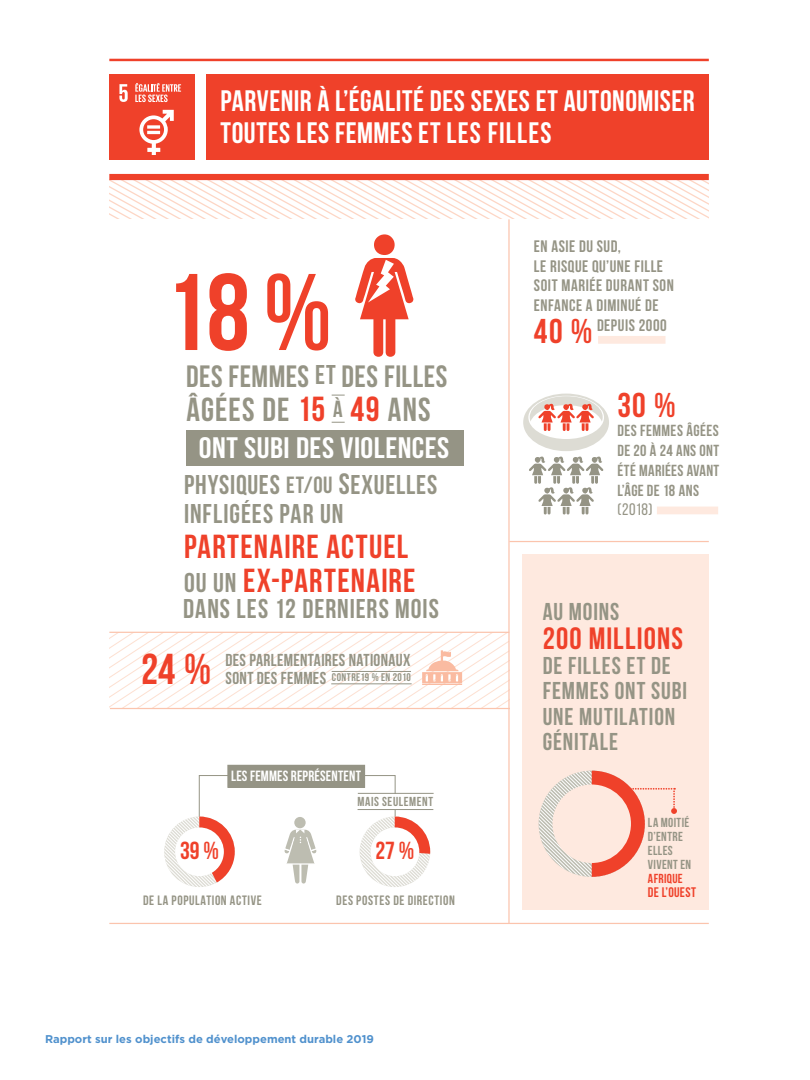
<style>
.page{position:relative;width:810px;height:1080px;background:#fff}
.page>*{position:absolute;margin:0;border:0;box-sizing:border-box;transform-origin:0 0}
.t1{font:700 108.62px "Bebas Neue";color:#ef412a}
.t2{font:700 43.25px "Bebas Neue";color:#ef412a}
.t3{font:700 34.38px "Bebas Neue";color:#ef412a}
.t4{font:700 33.25px/33.5px "Bebas Neue";letter-spacing:.04em;color:#ef412a}
.t5{font:700 33.25px "Bebas Neue";letter-spacing:.035em;color:#959485}
.t6{font:700 30.88px "Bebas Neue";letter-spacing:.02em;color:#959485}
.t7{font:700 30.88px "Bebas Neue";letter-spacing:.035em;color:#ef412a}
.t8{font:700 29.62px/32px "Bebas Neue";letter-spacing:.02em;color:#fff}
.t9{font:700 29.62px "Bebas Neue";letter-spacing:.02em;color:#fff;scale:1.09 1}
.t10{font:700 27.12px/29.4px "Bebas Neue";letter-spacing:.035em;color:#959485}
.t11{font:700 24.62px "Bebas Neue";color:#ef412a}
.t12{font:700 24.38px/25.2px "Bebas Neue";letter-spacing:.035em;color:#959485}
.t13{font:700 17.25px "Bebas Neue";letter-spacing:.02em;color:#959485}
.t14{font:700 16.62px/19.8px "Bebas Neue";letter-spacing:.03em;color:#959485}
.t15{font:16.62px "Bebas Neue";color:#959485}
.t16{font:700 16px/19.8px "Bebas Neue";letter-spacing:.025em;color:#959485;text-align:justify}
.t17{font:700 14.75px "Bebas Neue";letter-spacing:.01em;color:#fff}
.t18{font:700 13.88px "Bebas Neue";letter-spacing:.02em;color:#ef412a}
.t19{font:700 13.62px "Bebas Neue";letter-spacing:.045em;color:#959485}
.t20{font:700 13.12px/13.9px "Bebas Neue";letter-spacing:.03em;color:#959485}
.t21{font:700 13.12px "Bebas Neue";letter-spacing:.025em;color:#ef412a}
.t22{font:700 13px "Bebas Neue";letter-spacing:.045em;color:#959485}
.t23{font:700 11.25px "Gotham";color:#5091cd}
.t24{font:700 11.12px "Bebas Neue";letter-spacing:.04em;color:#959485}
.s1{font-size:27.12px}
.s2{font-size:34.75px;color:#ef412a}
.s3{font-size:23.38px}
.s4{font-size:29.38px}
.s5{font-size:27.12px;color:#959485}
.s6{font-size:17.25px}
.s7{font-size:34.38px;color:#ef412a}
</style>
<div class="page">
<div style="left:228px;top:765px;width:137px;height:22px;background:#959485"></div>
<div style="left:227px;top:765px;width:138px;height:23px;border:1px solid #959485"></div>
<svg style="left:164px;top:775px;width:72px;height:112px"></svg>
<svg style="left:359px;top:775px;width:71px;height:112px"></svg>
<div style="left:370px;top:794px;width:49px;height:15px;background:#fff"></div>
<div style="left:354px;top:797px;width:82px;height:12px;background:#fff"></div>
<svg style="left:284px;top:830px;width:33px;height:54px"></svg>
<div style="left:294px;top:817px;width:12px;height:11px;background:#bdbdb1;border-radius:50%"></div>
<hr style="left:358px;top:793px;width:76px;height:1px;background:#959485">
<hr style="left:358px;top:809px;width:75px;height:1px;background:#959485">
<hr style="left:287px;top:863px;width:28px;height:2px;background:#fff">
<svg style="left:110px;top:633px;width:398px;height:75px"></svg>
<div style="left:523px;top:554px;width:186px;height:355px;background:#fee9df"></div>
<div style="left:598px;top:336px;width:68px;height:8px;background:#fee9df"></div>
<div style="left:657px;top:507px;width:61px;height:7px;background:#fee9df"></div>
<svg style="left:523px;top:394px;width:86px;height:121px"></svg>
<svg style="left:539px;top:771px;width:138px;height:106px"></svg>
<svg style="left:332px;top:422px;width:13px;height:1px"></svg>
<svg style="left:355px;top:234px;width:58px;height:123px"></svg>
<svg style="left:109px;top:180px;width:600px;height:38px"></svg>
<div style="left:109px;top:174px;width:600px;height:6px;background:#ef412a"></div>
<hr style="left:109px;top:59px;width:600px;height:2px;background:#ef412a">
<div style="left:207px;top:74px;width:502px;height:86px;background:#ef412a"></div>
<div style="left:109px;top:74px;width:86px;height:86px;background:#ef412a"></div>
<hr style="left:109px;top:923px;width:600px;height:1px;background:#fbc4ad">
<hr style="left:509px;top:541px;width:200px;height:1px;background:#fbc4ad">
<hr style="left:508px;top:219px;width:2px;height:704px;background:#fbc4ad">
<hr style="left:110px;top:708px;width:400px;height:1px;background:#fbc4ad">
<hr style="left:109px;top:632px;width:400px;height:1px;background:#fbc4ad">
<svg style="left:139px;top:110px;width:35px;height:45px"></svg>
<svg style="left:119px;top:84px;width:9px;height:18px"></svg>
<svg style="left:135px;top:83px;width:46px;height:19px"></svg>
<div style="left:186px;top:430px;width:278px;height:35px;background:#959485"></div>
<svg style="left:332px;top:395px;width:13px;height:1px"></svg>
<h3 class="t8" style="left:220px;top:84px;width:476px">PARVENIR À L’ÉGALITÉ DES SEXES ET AUTONOMISER<br>TOUTES LES FEMMES ET LES FILLES</h3>
<h1 class="t1" style="left:164px;top:253px;width:169px">18%</h1>
<h3 class="t6" style="left:186px;top:359px;width:263px">DES FEMMES <span class="s1">ET</span> DES FILLES</h3>
<h3 class="t5" style="left:186px;top:391px;width:246px">ÂGÉES DE <span class="s2">15</span> <span class="s3">À</span> <span class="s2">49</span> ANS</h3>
<h3 class="t9" style="left:199px;top:431px;width:231px">ONT SUBI DES VIOLENCES</h3>
<h3 class="t10" style="left:184px;top:470px;width:255px">PHYSIQUES <span class="s3">ET/OU</span> <span class="s4">S</span>EXUELLES<br>INFLIGÉES PAR UN</h3>
<h3 class="t4" style="left:184px;top:529px;width:233px">PARTENAIRE ACTUEL<br><span class="s5">OU UN</span> EX-PARTENAIRE</h3>
<h3 class="t10" style="left:183px;top:594px;width:257px">DANS LES 12 DERNIERS MOIS</h3>
<h2 class="t2" style="left:141px;top:645px;width:71px">24%</h2>
<p class="t13" style="left:226px;top:650px;width:187px">DES PARLEMENTAIRES NATIONAUX</p>
<p class="t24" style="left:226px;top:671px;width:187px"><span class="s6">SONT DES FEMMES</span> CONTRE19 % EN 2010</p>
<p class="t17" style="left:231px;top:768px;width:131px">LES FEMMES REPRÉSENTENT</p>
<p class="t22" style="left:358px;top:794px;width:77px">MAIS SEULEMENT</p>
<h3 class="t11" style="left:180px;top:837px;width:40px">39 %</h3>
<h3 class="t11" style="left:376px;top:837px;width:40px">27 %</h3>
<p class="t19" style="left:143px;top:893px;width:120px">DE LA POPULATION ACTIVE</p>
<p class="t19" style="left:336px;top:893px;width:120px">DES POSTES DE DIRECTION</p>
<p class="t23" style="left:45px;top:1033px;width:330px">Rapport sur les objectifs de développement durable 2019</p>
<p class="t14" style="left:534px;top:236px;width:141px">EN ASIE DU SUD,<br>LE RISQUE QU’UNE FILLE<br>SOIT MARIÉE DURANT SON<br>ENFANCE A DIMINUÉ DE<br><span class="s7">40 %</span> DEPUIS 2000</p>
<h3 class="t3" style="left:618px;top:386px;width:60px">30 %</h3>
<p class="t16" style="left:618px;top:421px;width:103px">DES FEMMES ÂGÉES DE 20 À 24 ANS ONT ÉTÉ MARIÉES AVANT L’ÂGE DE 18 ANS</p>
<p class="t15" style="left:618px;top:501px;width:37px">(2018)</p>
<h3 class="t12" style="left:543px;top:599px;width:78px">AU MOINS</h3>
<h3 class="t7" style="left:543px;top:621px;width:142px">200 MILLIONS</h3>
<h3 class="t12" style="left:543px;top:653px;width:146px">DE FILLES ET DE<br>FEMMES ONT SUBI<br>UNE MUTILATION<br>GÉNITALE</h3>
<p class="t20" style="left:648px;top:816px;width:45px">LA MOITIÉ<br>D’ENTRE<br>ELLES<br>VIVENT EN</p>
<p class="t21" style="left:648px;top:871px;width:36px">AFRIQUE</p>
<p class="t18" style="left:648px;top:884px;width:50px">DE L’OUEST</p>
</div>
